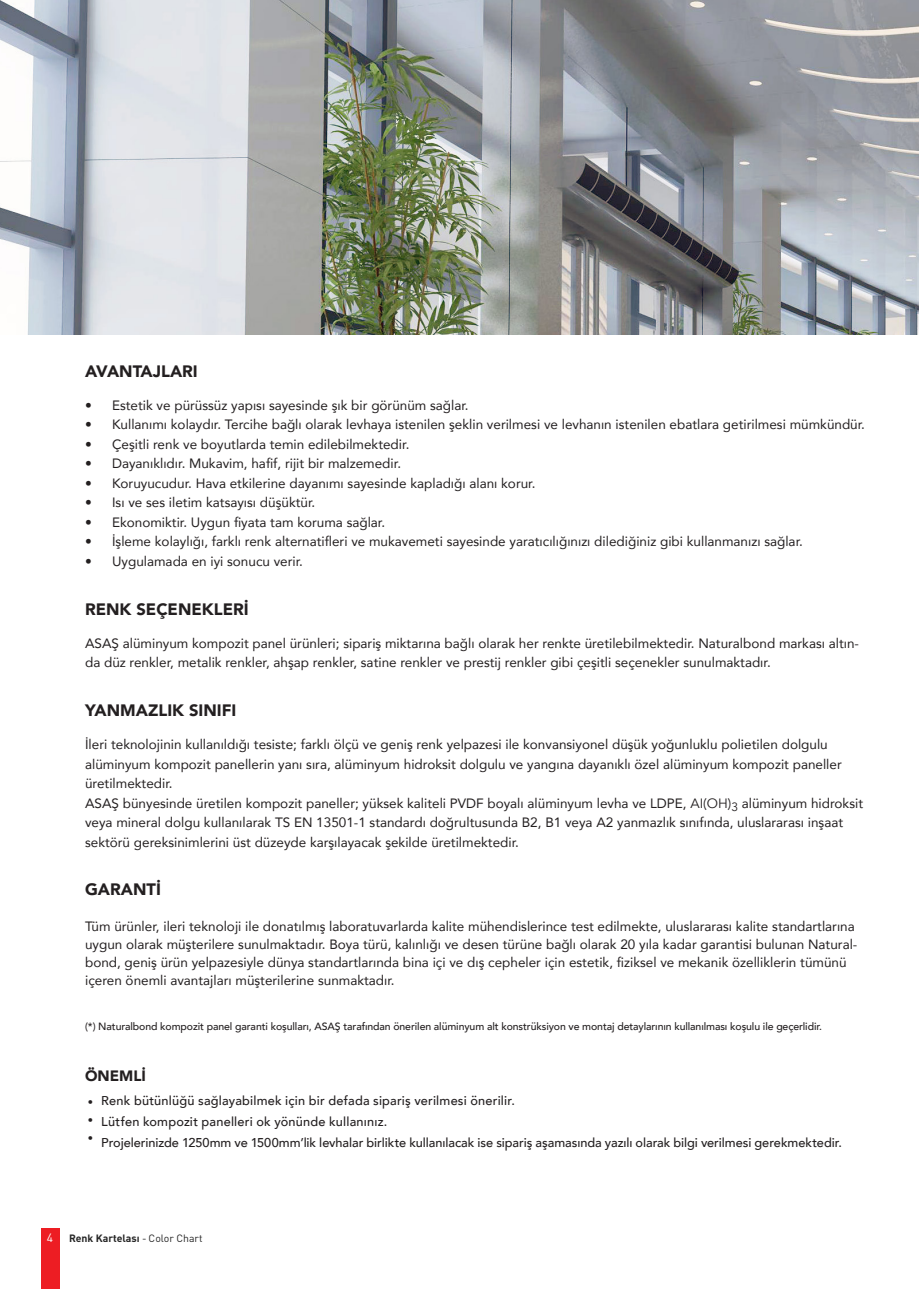
<style>
.page{position:relative;width:919px;height:1289px;background:#fff}
.page>*{position:absolute;margin:0;border:0;box-sizing:border-box;transform-origin:0 0}
.t1{font:900 16.5px "Avenir";color:#231f20}
.t2{font:900 15px "Avenir";color:#231f20}
.t3{font:13.5px/19.5px "Avenir";color:#231f20}
.Text_2{font:500 12.75px "Avenir";color:#231f20}
.t4{font:italic 12px "DIN Pro";color:#231f20}
.t5{font:12px "DIN Pro";color:#fff}
.t6{font:500 10.5px "Avenir";letter-spacing:-.01em;color:#231f20}
.t7{font:700 10.5px "DIN Pro";color:#242424}
.s1{font-style:inherit}
.s2{font-weight:400}
</style>
<div class="page">
<div style="left:41px;top:1228px;width:18px;height:60px;background:#ed1d23"></div>
<img style="left:0;top:0;width:918px;height:334px">
<p class="t1" style="left:85px;top:356px;width:114px">AVANTAJLARI</p>
<p class="t3" style="left:85px;top:395px;width:385px">• Estetik ve pürüssüz yapısı sayesinde şık bir görünüm sağlar.</p>
<p class="t3" style="left:85px;top:414px;width:781px">• Kullanımı kolaydır. Tercihe bağlı olarak levhaya istenilen şeklin verilmesi ve levhanın istenilen ebatlara getirilmesi mümkündür.</p>
<p class="t3" style="left:85px;top:434px;width:326px">• Çeşitli renk ve boyutlarda temin edilebilmektedir.</p>
<p class="t3" style="left:85px;top:453px;width:317px">• Dayanıklıdır. Mukavim, hafif, rijit bir malzemedir.</p>
<p class="t3" style="left:85px;top:473px;width:452px">• Koruyucudur. Hava etkilerine dayanımı sayesinde kapladığı alanı korur.</p>
<p class="t3" style="left:85px;top:492px;width:232px">• Isı ve ses iletim katsayısı düşüktür.</p>
<p class="t3" style="left:85px;top:512px;width:301px">• Ekonomiktir. Uygun fiyata tam koruma sağlar.</p>
<p class="t3" style="left:85px;top:531px;width:719px">• İşleme kolaylığı, farklı renk alternatifleri ve mukavemeti sayesinde yaratıcılığınızı dilediğiniz gibi kullanmanızı sağlar.</p>
<p class="t3" style="left:85px;top:551px;width:219px">• Uygulamada en iyi sonucu verir.</p>
<p class="t1" style="left:85px;top:595px;width:165px">RENK SEÇENEKLERİ</p>
<p class="t3" style="left:85px;top:633px;width:775px">ASAŞ alüminyum kompozit panel ürünleri; sipariş miktarına bağlı olarak her renkte üretilebilmektedir. Naturalbond markası altın&shy;da düz renkler, metalik renkler, ahşap renkler, satine renkler ve prestij renkler gibi çeşitli seçenekler sunulmaktadır.</p>
<p class="t1" style="left:85px;top:696px;width:153px">YANMAZLIK SINIFI</p>
<p class="t3" style="left:85px;top:734px;width:758px">İleri teknolojinin kullanıldığı tesiste; farklı ölçü ve geniş renk yelpazesi ile konvansiyonel düşük yoğunluklu polietilen dolgulu alüminyum kompozit panellerin yanı sıra, alüminyum hidroksit dolgulu ve yangına dayanıklı özel alüminyum kompozit paneller üretilmektedir.</p>
<p class="t3" style="left:85px;top:792px;width:779px">ASAŞ bünyesinde üretilen kompozit paneller; yüksek kaliteli PVDF boyalı alüminyum levha ve LDPE, <span class="s1">AI(OH)</span><sub>3</sub> alüminyum hidroksit veya mineral dolgu kullanılarak TS EN 13501-1 standardı doğrultusunda B2, B1 veya A2 yanmazlık sınıfında, uluslararası inşaat sektörü gereksinimlerini üst düzeyde karşılayacak şekilde üretilmektedir.</p>
<p class="t1" style="left:85px;top:875px;width:77px">GARANTİ</p>
<p class="t3" style="left:85px;top:916px;width:773px;line-height:18px">Tüm ürünler, ileri teknoloji ile donatılmış laboratuvarlarda kalite mühendislerince test edilmekte, uluslararası kalite standartlarına uygun olarak müşterilere sunulmaktadır. Boya türü, kalınlığı ve desen türüne bağlı olarak 20 yıla kadar garantisi bulunan Natural&shy;bond, geniş ürün yelpazesiyle dünya standartlarında bina içi ve dış cepheler için estetik, fiziksel ve mekanik özelliklerin tümünü içeren önemli avantajları müşterilerine sunmaktadır.</p>
<p class="t6" style="left:85px;top:1016px;width:738px">(*) Naturalbond kompozit panel garanti koşulları, ASAŞ tarafından önerilen alüminyum alt konstrüksiyon ve montaj detaylarının kullanılması koşulu ile geçerlidir.</p>
<p class="t2" style="left:85px;top:1062px;width:62px">ÖNEMLİ</p>
<p class="t4" style="left:87px;top:1092px;width:7px">∙</p>
<p class="t4" style="left:87px;top:1110px;width:7px">∙</p>
<p class="t4" style="left:87px;top:1128px;width:7px">∙</p>
<p class="Text_2" style="left:101px;top:1089px;width:415px">Renk bütünlüğü sağlayabilmek için bir defada sipariş verilmesi önerilir.</p>
<p class="Text_2" style="left:101px;top:1110px;width:287px">Lütfen kompozit panelleri ok yönünde kullanınız.</p>
<p class="Text_2" style="left:101px;top:1131px;width:742px">Projelerinizde 1250mm ve 1500mm’lik levhalar birlikte kullanılacak ise sipariş aşamasında yazılı olarak bilgi verilmesi gerekmektedir.</p>
<p class="t5" style="left:47px;top:1227px;width:8px">4</p>
<p class="t7" style="left:69px;top:1228px;width:135px">Renk Kartelası <span class="s2">- Color Chart</span></p>
</div>
